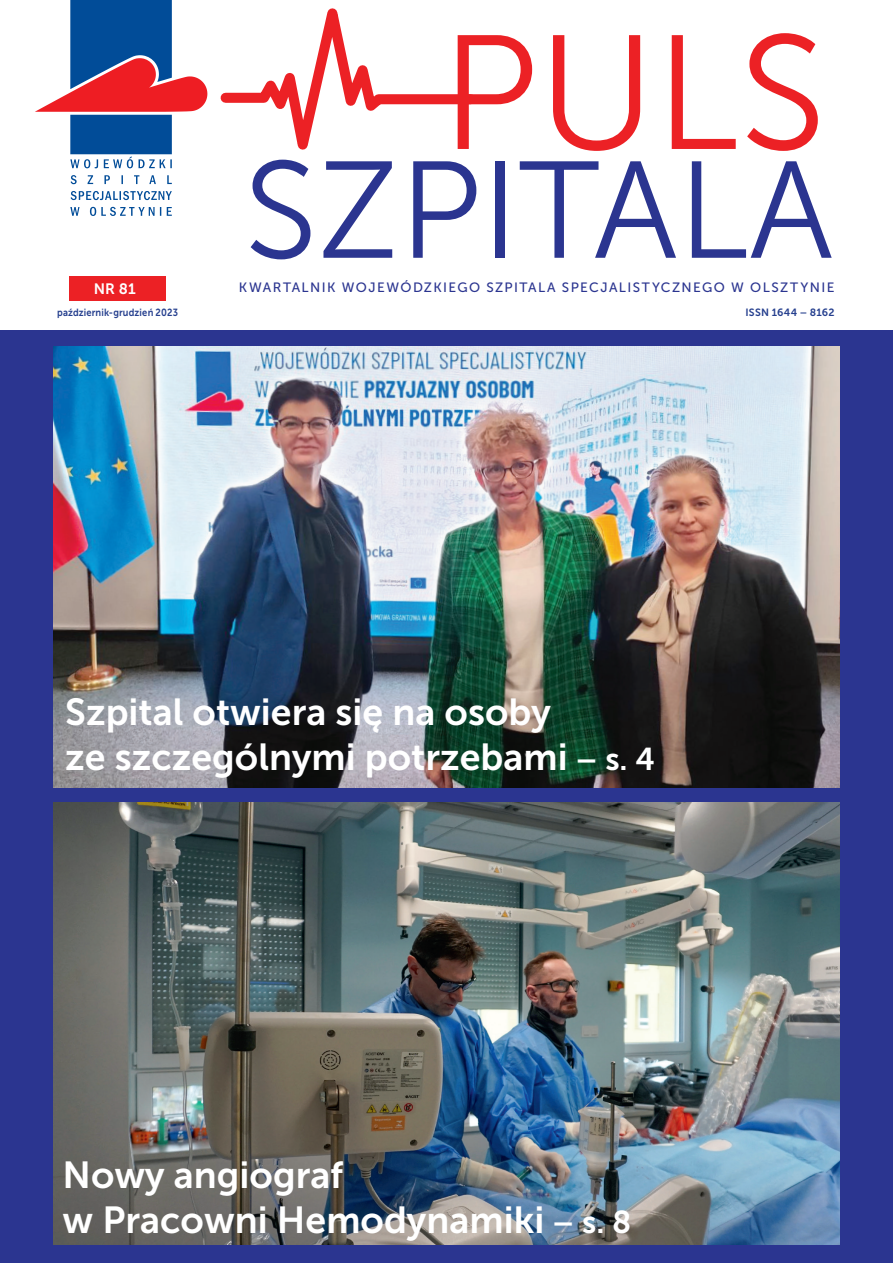
<style>
.page{position:relative;width:893px;height:1263px;background:#fff}
.page>*{position:absolute;margin:0;border:0;box-sizing:border-box;transform-origin:0 0}
.t1{font:161.85px "Museo Sans 300";color:#ec2125}
.t2{font:137.25px "Museo Sans 300";color:#2b3590}
.t3{font:37.5px/45px "Museo Sans 700";color:#fff}
.t4{font:15px "Museo Sans 700";color:#fff}
.t5{font:13.5px "Museo Sans 500";letter-spacing:.105em;color:#2b3590}
.t6{font:10.5px "Museo Sans 700";letter-spacing:.02em;color:#253f8e}
.t7{font:10.35px "Museo Sans 700";letter-spacing:.015em;color:#253f8e;scale:.9 1}
.s1{font-size:31.5px}
</style>
<div class="page">
<svg style="left:35px;top:0;width:172px;height:216px"></svg>
<svg style="left:220px;top:8px;width:256px;height:142px"></svg>
<div style="left:69px;top:276px;width:97px;height:25px;background:#ec2125"></div>
<div style="left:0;top:331px;width:893px;height:932px;background:#2b3590"></div>
<img style="left:53px;top:347px;width:787px;height:440px">
<img style="left:53px;top:802px;width:787px;height:443px">
<h1 class="t1" style="left:441px;top:6px;width:387px">PULS</h1>
<h2 class="t2" style="left:244px;top:137px;width:591px">SZPITALA</h2>
<p class="t4" style="left:94px;top:281px;width:43px">NR 81</p>
<p class="t5" style="left:239px;top:280px;width:597px">KWARTALNIK WOJEWÓDZKIEGO SZPITALA SPECJALISTYCZNEGO W OLSZTYNIE</p>
<p class="t7" style="left:57px;top:307px;width:136px">październik-grudzień 2023</p>
<p class="t6" style="left:745px;top:306px;width:91px">ISSN 1644 – 8162</p>
<p class="t3" style="left:65px;top:689px;width:591px">Szpital otwiera się na osoby<br>ze szczególnymi potrzebami <span class="s1">– s. 4</span></p>
<p class="t3" style="left:63px;top:1153px;width:570px">Nowy angiograf<br>w Pracowni Hemodynamiki <span class="s1">– s. 8</span></p>
</div>
